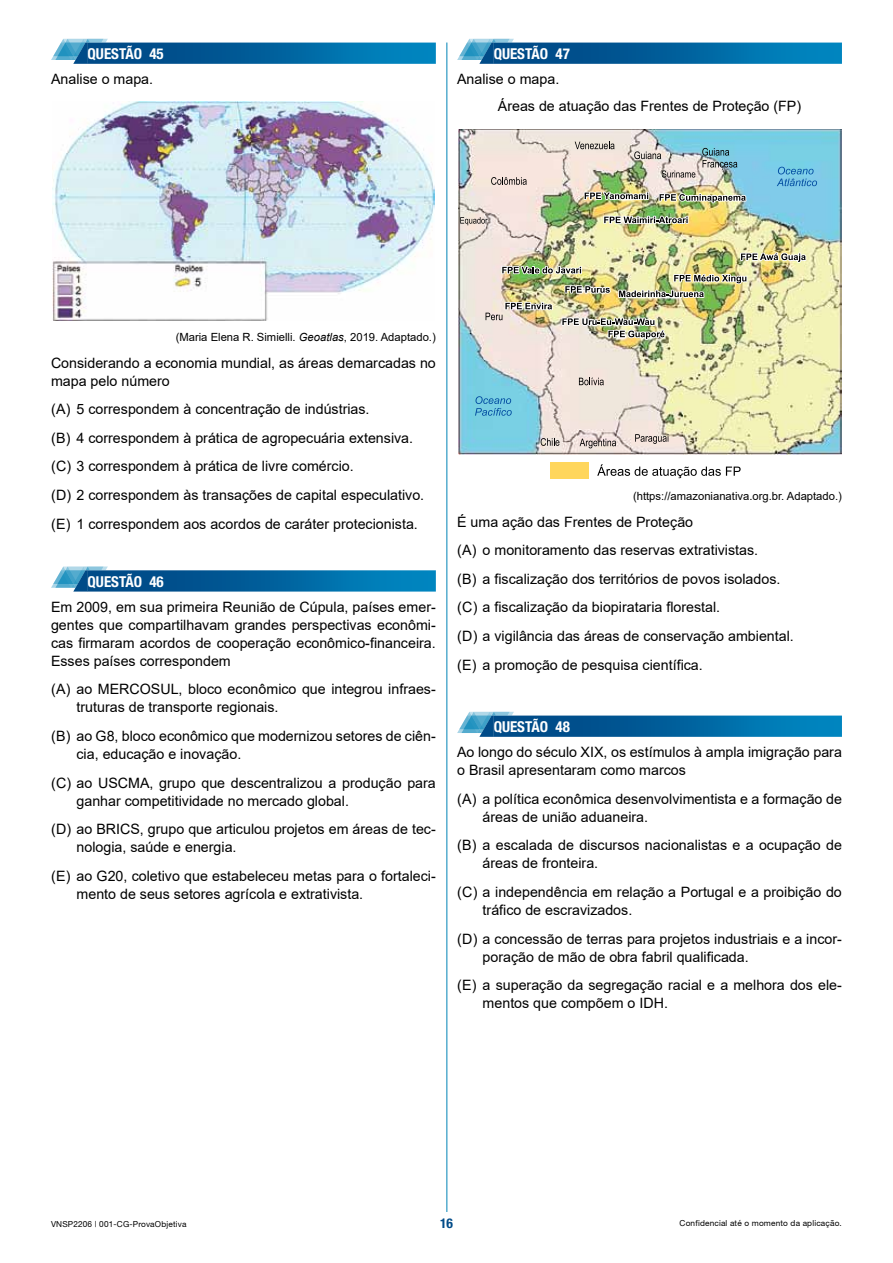
<style>
.page{position:relative;width:893px;height:1263px;background:#fff}
.page>*{position:absolute;margin:0;border:0;box-sizing:border-box;transform-origin:0 0}
.t1{font:700 condensed 15px "Helvetica Neue LT Std";color:#fff}
.t2{font:14.25px/18px "Arial";color:#000}
.t3{font:700 condensed 13.5px "Helvetica Neue LT Std";color:#004b88}
.t4{font:11.25px "Arial";color:#000}
.t5{font:8.25px "Helvetica 55 Roman";letter-spacing:.02em;color:#000}
.s1{font-style:italic}
</style>
<div class="page">
<hr style="left:446px;top:43px;width:1px;height:1169px;background:#0083b7">
<div style="left:493px;top:43px;width:349px;height:21px;background:linear-gradient(to right,#003e7c,#0087c1)"></div>
<div style="left:493px;top:715px;width:349px;height:22px;background:linear-gradient(to right,#003e7c,#0087c1)"></div>
<img style="left:458px;top:129px;width:383px;height:326px">
<svg style="left:583px;top:191px;width:67px;height:10px"></svg>
<img style="left:602px;top:211px;width:87px;height:18px">
<svg style="left:658px;top:192px;width:90px;height:12px"></svg>
<svg style="left:777px;top:167px;width:40px;height:19px"></svg>
<svg style="left:475px;top:396px;width:37px;height:20px"></svg>
<svg style="left:579px;top:378px;width:25px;height:7px"></svg>
<svg style="left:635px;top:434px;width:34px;height:10px"></svg>
<svg style="left:580px;top:439px;width:36px;height:9px"></svg>
<img style="left:486px;top:243px;width:322px;height:98px">
<svg style="left:460px;top:217px;width:28px;height:8px"></svg>
<svg style="left:491px;top:177px;width:36px;height:8px"></svg>
<svg style="left:575px;top:142px;width:39px;height:7px"></svg>
<svg style="left:634px;top:151px;width:27px;height:8px"></svg>
<svg style="left:662px;top:170px;width:33px;height:8px"></svg>
<svg style="left:702px;top:148px;width:35px;height:20px"></svg>
<svg style="left:541px;top:438px;width:18px;height:8px"></svg>
<svg style="left:597px;top:464px;width:144px;height:14px"></svg>
<div style="left:550px;top:462px;width:38px;height:16px;background:#ffd65c"></div>
<svg style="left:457px;top:39px;width:57px;height:25px"></svg>
<svg style="left:457px;top:712px;width:57px;height:25px"></svg>
<div style="left:87px;top:43px;width:349px;height:21px;background:linear-gradient(to right,#003e7c,#0087c1)"></div>
<div style="left:87px;top:570px;width:349px;height:22px;background:linear-gradient(to right,#003e7c,#0087c1)"></div>
<img style="left:52px;top:102px;width:383px;height:218px">
<svg style="left:51px;top:39px;width:57px;height:25px"></svg>
<svg style="left:51px;top:566px;width:57px;height:26px"></svg>
<p class="t1" style="left:88px;top:45px;width:78px">QUESTÃO 45</p>
<p class="t2" style="left:51px;top:70px;width:104px">Analise o mapa.</p>
<p class="t1" style="left:494px;top:45px;width:78px">QUESTÃO 47</p>
<p class="t2" style="left:498px;top:66px;width:305px;line-height:26.5px;text-indent:-41px">Analise o mapa.<br>Áreas de atuação das Frentes de Proteção (FP)</p>
<p class="t4" style="left:176px;top:329px;width:262px">(Maria Elena R. Simielli. <span class="s1">Geoatlas</span>, 2019. Adaptado.)</p>
<p class="t2" style="left:51px;top:353px;width:386px">Considerando a economia mundial, as áreas demarcadas no mapa pelo número</p>
<p class="t2" style="left:51px;top:395px;width:375px;line-height:28.7px">(A) 5 correspondem à concentração de indústrias.<br>(B) 4 correspondem à prática de agropecuária extensiva. (C) 3 correspondem à prática de livre comércio.<br>(D) 2 correspondem às transações de capital especulativo. (E) 1 correspondem aos acordos de caráter protecionista.</p>
<p class="t1" style="left:88px;top:572px;width:78px">QUESTÃO 46</p>
<p class="t2" style="left:51px;top:598px;width:386px;text-align:justify">Em 2009, em sua primeira Reunião de Cúpula, países emer&shy;gentes que compartilhavam grandes perspectivas econômi&shy;cas firmaram acordos de cooperação econômico-financeira.<br>Esses países correspondem</p>
<p class="t2" style="left:77px;top:680px;width:361px;text-indent:-26px">(A) ao MERCOSUL, bloco econômico que integrou infraes&shy;truturas de transporte regionais.</p>
<p class="t2" style="left:77px;top:727px;width:361px;text-indent:-26px">(B) ao G8, bloco econômico que modernizou setores de ciên&shy;cia, educação e inovação.</p>
<p class="t2" style="left:77px;top:773px;width:361px;text-indent:-26px">(C) ao USCMA, grupo que descentralizou a produção para ganhar competitividade no mercado global.</p>
<p class="t2" style="left:77px;top:820px;width:361px;text-indent:-26px">(D) ao BRICS, grupo que articulou projetos em áreas de tec&shy;nologia, saúde e energia.</p>
<p class="t2" style="left:77px;top:867px;width:361px;text-indent:-26px">(E) ao G20, coletivo que estabeleceu metas para o fortaleci&shy;mento de seus setores agrícola e extrativista.</p>
<p class="t4" style="left:633px;top:488px;width:210px">(https://amazonianativa.org.br. Adaptado.)</p>
<p class="t2" style="left:457px;top:507px;width:338px;line-height:28.7px">É uma ação das Frentes de Proteção<br>(A) o monitoramento das reservas extrativistas.<br>(B) a fiscalização dos territórios de povos isolados. (C) a fiscalização da biopirataria florestal.<br>(D) a vigilância das áreas de conservação ambiental. (E) a promoção de pesquisa científica.</p>
<p class="t1" style="left:494px;top:717px;width:78px">QUESTÃO 48</p>
<p class="t2" style="left:457px;top:743px;width:386px">Ao longo do século XIX, os estímulos à ampla imigração para o Brasil apresentaram como marcos</p>
<p class="t2" style="left:483px;top:789px;width:361px;text-indent:-26px">(A) a política econômica desenvolvimentista e a formação de áreas de união aduaneira.</p>
<p class="t2" style="left:483px;top:836px;width:361px;text-indent:-26px">(B) a escalada de discursos nacionalistas e a ocupação de áreas de fronteira.</p>
<p class="t2" style="left:483px;top:883px;width:361px;text-indent:-26px">(C) a independência em relação a Portugal e a proibição do tráfico de escravizados.</p>
<p class="t2" style="left:483px;top:929px;width:361px;text-indent:-26px">(D) a concessão de terras para projetos industriais e a incor&shy;poração de mão de obra fabril qualificada.</p>
<p class="t2" style="left:483px;top:976px;width:361px;text-indent:-26px">(E) a superação da segregação racial e a melhora dos ele&shy;mentos que compõem o IDH.</p>
<p class="t5" style="left:51px;top:1218px;width:137px">vnsp2206 | 001-CG-ProvaObjetiva</p>
<p class="t3" style="left:440px;top:1215px;width:14px">16</p>
<p class="t5" style="left:680px;top:1218px;width:164px">Confidencial até o momento da aplicação.</p>
</div>
